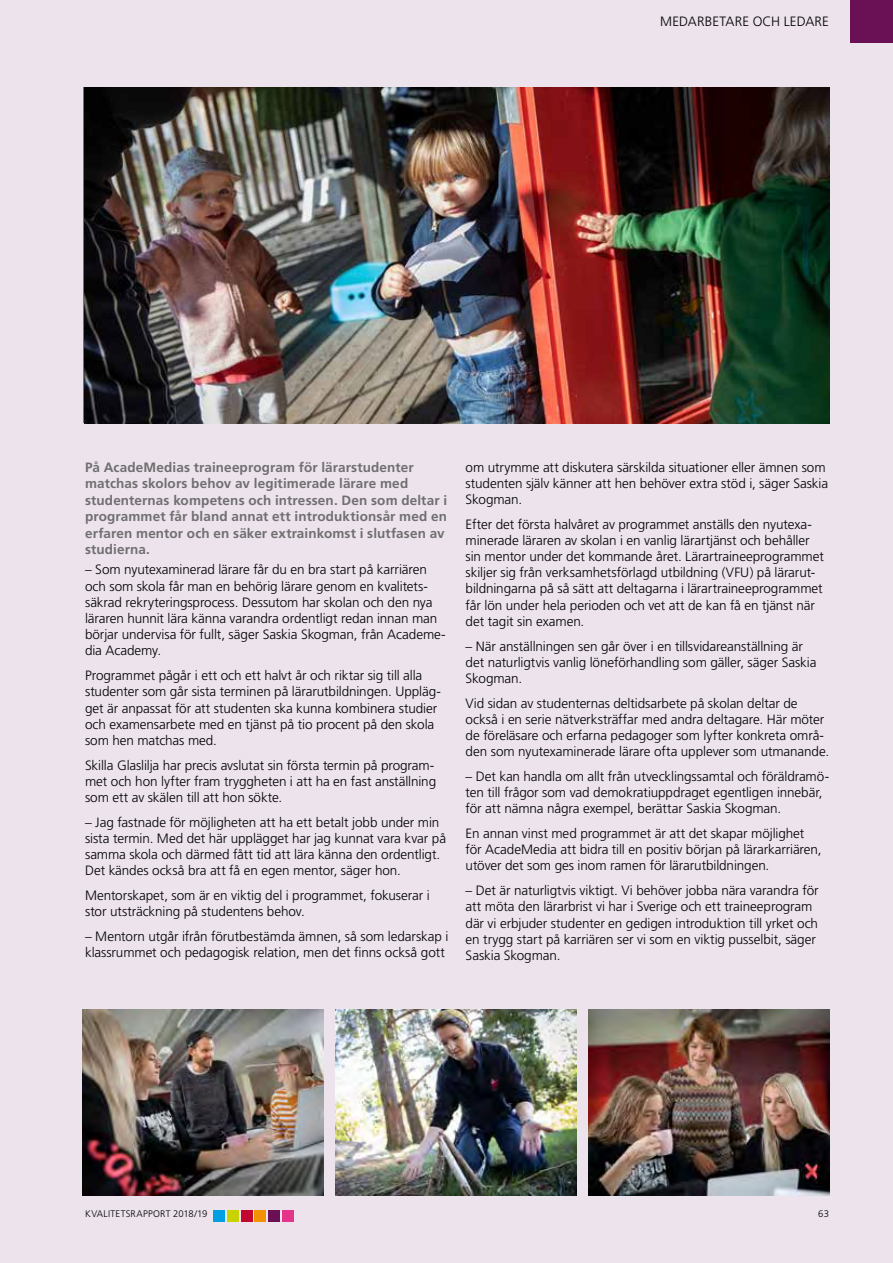
<style>
.page{position:relative;width:893px;height:1263px;background:#ece3ed}
.page>*{position:absolute;margin:0;border:0;box-sizing:border-box;transform-origin:0 0}
.t1{font:300 13.5px/16.2px "Frutiger";letter-spacing:-.01em;color:#000}
.t2{font:700 13.5px/16.5px "Frutiger";letter-spacing:.01em;color:#706f6f}
.t3{font:300 13.5px "Frutiger";letter-spacing:.01em;color:#000}
.t4{font:300 9.45px "Frutiger";letter-spacing:.03em;color:#000}
</style>
<div class="page">
<div style="left:227px;top:1210px;width:12px;height:11px;background:#c8d300"></div>
<div style="left:214px;top:1210px;width:11px;height:11px;background:#009fe3"></div>
<div style="left:241px;top:1210px;width:11px;height:11px;background:#c20831"></div>
<div style="left:255px;top:1210px;width:11px;height:11px;background:#f39200"></div>
<div style="left:268px;top:1210px;width:12px;height:11px;background:#6a1155"></div>
<div style="left:282px;top:1210px;width:11px;height:11px;background:#e4358b"></div>
<div style="left:850px;top:0;width:43px;height:43px;background:#6a1155"></div>
<img style="left:336px;top:1009px;width:240px;height:186px">
<img style="left:83px;top:1009px;width:240px;height:186px">
<img style="left:589px;top:1009px;width:240px;height:186px">
<img style="left:84px;top:87px;width:745px;height:336px">
<p class="t3" style="left:660px;top:14px;width:170px">MEDARBETARE OCH LEDARE</p>
<p class="t2" style="left:85px;top:459px;width:364px">På AcadeMedias traineeprogram för lärarstudenter matchas skolors behov av legitimerade lärare med studenternas kompetens och intressen. Den som deltar i programmet får bland annat ett introduktionsår med en erfaren mentor och en säker extrainkomst i slutfasen av studierna.</p>
<p class="t1" style="left:85px;top:562px;width:362px">– Som nyutexaminerad lärare får du en bra start på karriären och som skola får man en behörig lärare genom en kvalitets&shy;säkrad rekryteringsprocess. Dessutom har skolan och den nya läraren hunnit lära känna varandra ordentligt redan innan man börjar undervisa för fullt, säger Saskia Skogman, från Academe&shy;dia Academy.</p>
<p class="t1" style="left:85px;top:668px;width:357px">Programmet pågår i ett och ett halvt år och riktar sig till alla studenter som går sista terminen på lärarutbildningen. Uppläg&shy;get är anpassat för att studenten ska kunna kombinera studier och examensarbete med en tjänst på tio procent på den skola som hen matchas med.</p>
<p class="t1" style="left:85px;top:757px;width:353px">Skilla Glaslilja har precis avslutat sin första termin på program&shy;met och hon lyfter fram tryggheten i att ha en fast anställning som ett av skälen till att hon sökte.</p>
<p class="t1" style="left:85px;top:814px;width:363px">– Jag fastnade för möjligheten att ha ett betalt jobb under min sista termin. Med det här upplägget har jag kunnat vara kvar på samma skola och därmed fått tid att lära känna den ordentligt.<br>Det kändes också bra att få en egen mentor, säger hon.</p>
<p class="t1" style="left:85px;top:887px;width:346px">Mentorskapet, som är en viktig del i programmet, fokuserar i stor utsträckning på studentens behov.</p>
<p class="t1" style="left:85px;top:928px;width:365px">– Mentorn utgår ifrån förutbestämda ämnen, så som ledarskap i klassrummet och pedagogisk relation, men det finns också gott</p>
<p class="t1" style="left:466px;top:459px;width:364px">om utrymme att diskutera särskilda situationer eller ämnen som studenten själv känner att hen behöver extra stöd i, säger Saskia<br>Skogman.</p>
<p class="t1" style="left:466px;top:516px;width:360px">Efter det första halvåret av programmet anställs den nyutexa&shy;minerade läraren av skolan i en vanlig lärartjänst och behåller sin mentor under det kommande året. Lärartraineeprogrammet skiljer sig från verksamhetsförlagd utbildning (VFU) på lärarut&shy;bildningarna på så sätt att deltagarna i lärartraineeprogrammet får lön under hela perioden och vet att de kan få en tjänst när det tagit sin examen.</p>
<p class="t1" style="left:466px;top:638px;width:352px">– När anställningen sen går över i en tillsvidareanställning är det naturligtvis vanlig löneförhandling som gäller, säger Saskia<br>Skogman.</p>
<p class="t1" style="left:466px;top:695px;width:365px">Vid sidan av studenternas deltidsarbete på skolan deltar de också i en serie nätverksträffar med andra deltagare. Här möter de föreläsare och erfarna pedagoger som lyfter konkreta områ&shy;den som nyutexaminerade lärare ofta upplever som utmanande.</p>
<p class="t1" style="left:466px;top:768px;width:365px">– Det kan handla om allt från utvecklingssamtal och föräldramö&shy;ten till frågor som vad demokratiuppdraget egentligen innebär, för att nämna några exempel, berättar Saskia Skogman.</p>
<p class="t1" style="left:466px;top:825px;width:357px">En annan vinst med programmet är att det skapar möjlighet för AcadeMedia att bidra till en positiv början på lärarkarriären, utöver det som ges inom ramen för lärarutbildningen.</p>
<p class="t1" style="left:466px;top:883px;width:354px">– Det är naturligtvis viktigt. Vi behöver jobba nära varandra för att möta den lärarbrist vi har i Sverige och ett traineeprogram där vi erbjuder studenter en gedigen introduktion till yrket och en trygg start på karriären ser vi som en viktig pusselbit, säger Saskia Skogman.</p>
<p class="t4" style="left:85px;top:1208px;width:124px">KVALITETSRAPPORT 2018/19</p>
<p class="t4" style="left:818px;top:1208px;width:12px">63</p>
</div>
